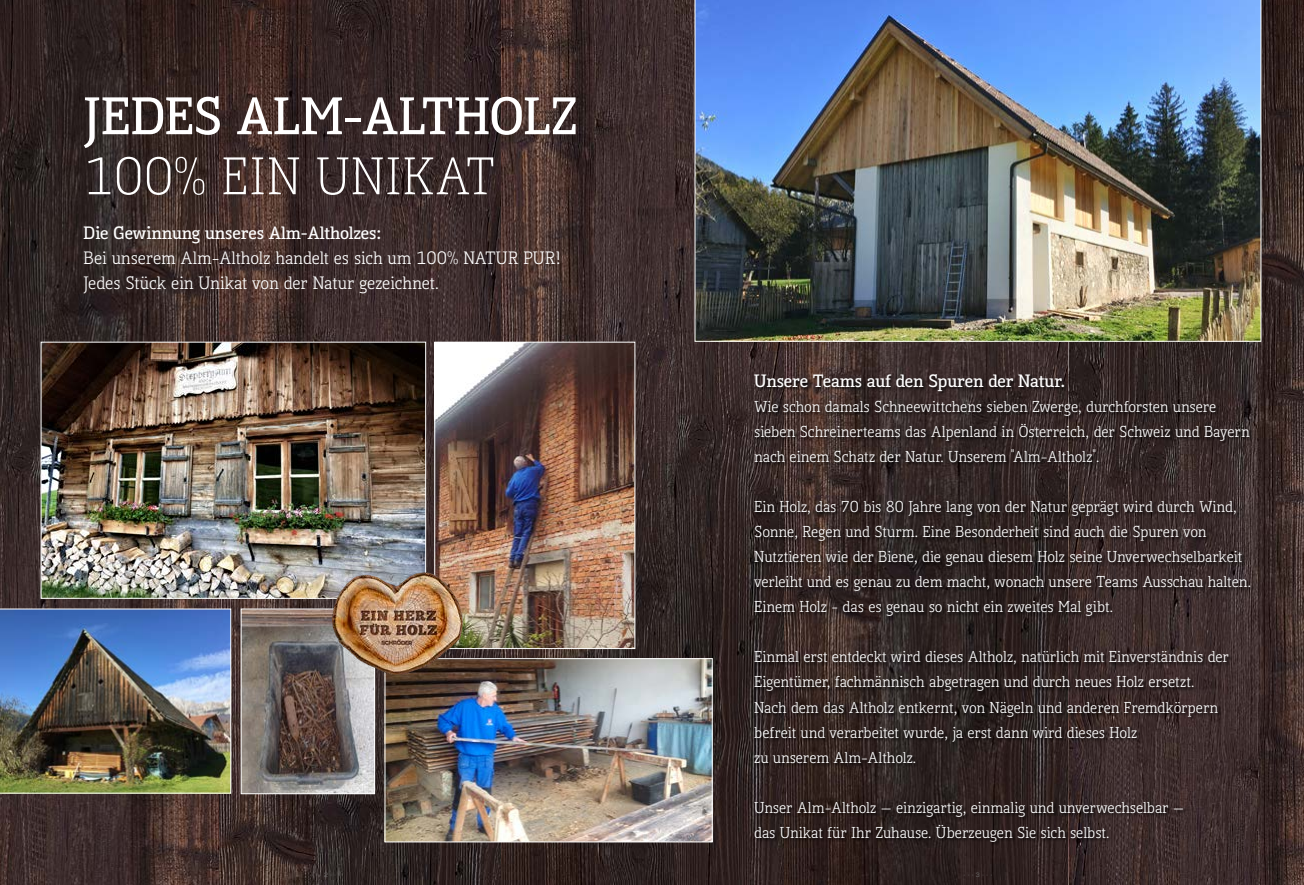
<style>
.page{position:relative;width:1304px;height:885px;background:#fff}
.page>*{position:absolute;margin:0;border:0;box-sizing:border-box;transform-origin:0 0}
.t1{font:700 50px "Kofi Pure Serif";letter-spacing:.01em;color:#fff}
.t2{font:300 50px "Kofi Pure Serif";letter-spacing:.01em;color:#fff}
.t3{font:17px/25px "Kofi Pure Serif";letter-spacing:-.005em;color:#fff}
.t4{font:700 17px "Kofi Pure Serif";color:#fff}
.t5{font:15px/25px "Kofi Pure Serif";letter-spacing:-.005em;color:#fff}
</style>
<div class="page">
<img style="left:0;top:0;width:1304px;height:884px">
<img style="left:43px;top:343px;width:381px;height:253px">
<div style="left:41px;top:341px;width:385px;height:257px;border:1px solid #fff"></div>
<div style="left:754px;top:374px;width:501px;height:471px;background:#000;opacity:.75"></div>
<img style="left:694px;top:0;width:567px;height:342px">
<img style="left:243px;top:610px;width:130px;height:182px">
<div style="left:241px;top:608px;width:134px;height:186px;border:1px solid #fff"></div>
<img style="left:0;top:608px;width:231px;height:185px">
<img style="left:386px;top:660px;width:325px;height:180px">
<div style="left:384px;top:658px;width:329px;height:184px;border:1px solid #fff"></div>
<img style="left:436px;top:343px;width:197px;height:304px">
<div style="left:434px;top:341px;width:201px;height:308px;border:1px solid #fff"></div>
<img style="left:329px;top:569px;width:137px;height:107px">
<h1 class="t1" style="left:84px;top:83px;width:495px">JEDES ALM-ALTHOLZ</h1>
<h1 class="t2" style="left:84px;top:146px;width:413px">100% EIN UNIKAT</h1>
<p class="t4" style="left:84px;top:222px;width:299px">Die Gewinnung unseres Alm-Altholzes:</p>
<p class="t3" style="left:84px;top:246px;width:479px">Bei unserem Alm-Altholz handelt es sich um 100% NATUR PUR!<br>Jedes Stück ein Unikat von der Natur gezeichnet.</p>
<p class="t4" style="left:754px;top:370px;width:312px">Unsere Teams auf den Spuren der Natur.</p>
<p class="t5" style="left:754px;top:395px;width:497px">Wie schon damals Schneewittchens sieben Zwerge, durchforsten unsere sieben Schreinerteams das Alpenland in Österreich, der Schweiz und Bayern nach einem Schatz der Natur. Unserem "Alm-Altholz".</p>
<p class="t5" style="left:754px;top:495px;width:498px">Ein Holz, das 70 bis 80 Jahre lang von der Natur geprägt wird durch Wind, Sonne, Regen und Sturm. Eine Besonderheit sind auch die Spuren von Nutztieren wie der Biene, die genau diesem Holz seine Unverwechselbarkeit verleiht und es genau zu dem macht, wonach unsere Teams Ausschau halten.<br>Einem Holz - das es genau so nicht ein zweites Mal gibt.</p>
<p class="t5" style="left:754px;top:645px;width:476px">Einmal erst entdeckt wird dieses Altholz, natürlich mit Einverständnis der Eigentümer, fachmännisch abgetragen und durch neues Holz ersetzt.<br>Nach dem das Altholz entkernt, von Nägeln und anderen Fremdkörpern befreit und verarbeitet wurde, ja erst dann wird dieses Holz<br>zu unserem Alm-Altholz.</p>
<p class="t5" style="left:754px;top:795px;width:431px">Unser Alm-Altholz — einzigartig, einmalig und unverwechselbar — das Unikat für Ihr Zuhause. Überzeugen Sie sich selbst.</p>
</div>
